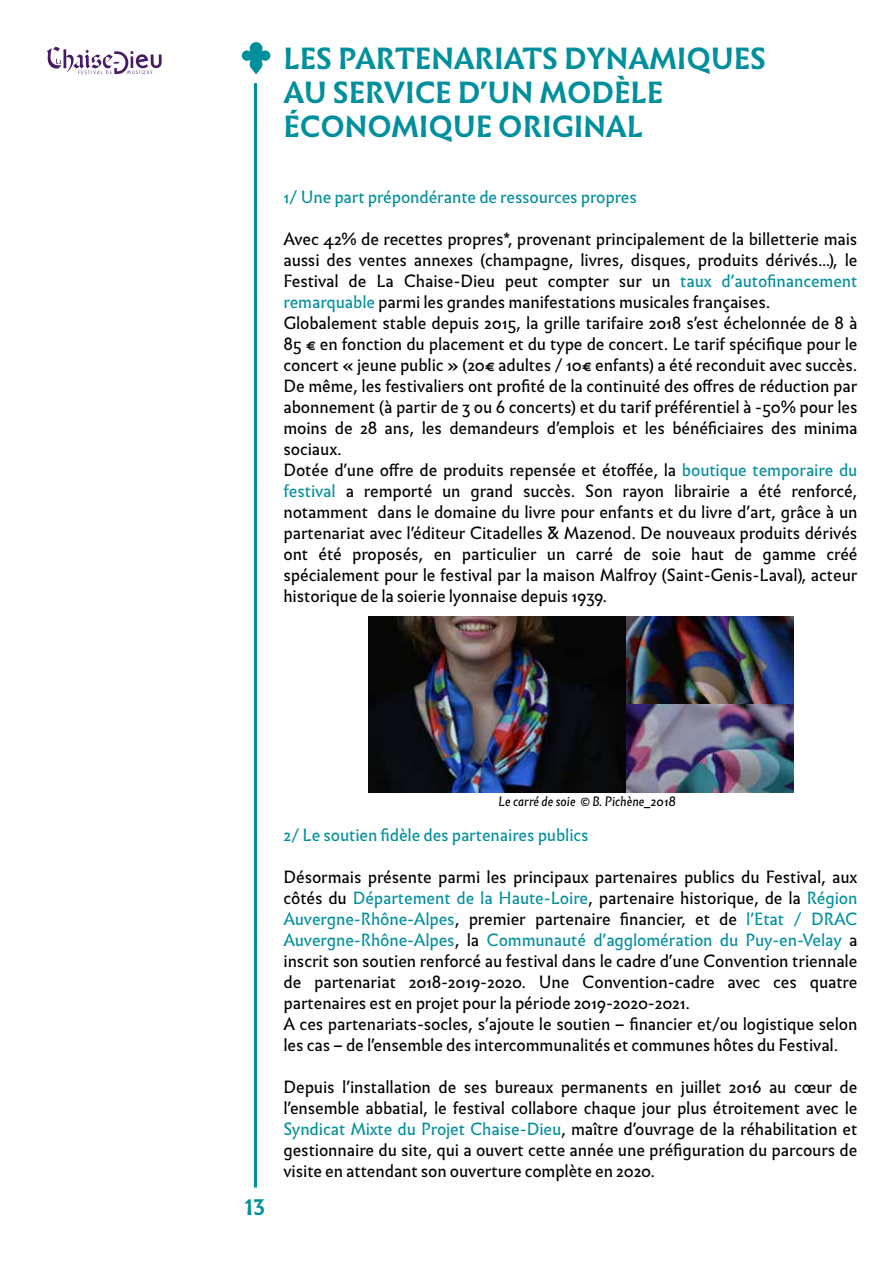
<style>
.page{position:relative;width:893px;height:1263px;background:#fff}
.page>*{position:absolute;margin:0;border:0;box-sizing:border-box;transform-origin:0 0}
.t1{font:700 28.5px/34.2px "Infini";letter-spacing:-.005em;color:#008f9d}
.t2{font:700 21px "Infini";color:#008f9d}
.t3{font:16.5px/21px "Infini";letter-spacing:-.01em;color:#000}
.t4{font:16.5px "Infini";letter-spacing:-.01em;color:#008f9d}
.t5{font:italic 12.75px "Infini";color:#000}
.s1{color:#008f9d}
</style>
<div class="page">
<svg style="left:47px;top:47px;width:115px;height:27px"></svg>
<hr style="left:254px;top:83px;width:3px;height:1104px;background:#008f9d">
<img style="left:368px;top:617px;width:426px;height:175px">
<svg style="left:242px;top:42px;width:28px;height:32px"></svg>
<h1 class="t1" style="left:283px;top:42px;width:484px">LES PARTENARIATS DYNAMIQUES<br>AU SERVICE D’UN MODÈLE<br>ÉCONOMIQUE ORIGINAL</h1>
<p class="t4" style="left:283px;top:185px;width:355px">1/ Une part prépondérante de ressources propres</p>
<p class="t3" style="left:283px;top:228px;width:576px">Avec 42% de recettes propres*, provenant principalement de la billetterie mais aussi des ventes annexes (champagne, livres, disques, produits dérivés…), le Festival de La Chaise-Dieu peut compter sur un <span class="s1">taux d’autofinancement remarquable</span> parmi les grandes manifestations musicales françaises.<br>Globalement stable depuis 2015, la grille tarifaire 2018 s’est échelonnée de 8 à 85 € en fonction du placement et du type de concert. Le tarif spécifique pour le concert « jeune public » (20€ adultes / 10€ enfants) a été reconduit avec succès.<br>De même, les festivaliers ont profité de la continuité des offres de réduction par abonnement (à partir de 3 ou 6 concerts) et du tarif préférentiel à -50% pour les moins de 28 ans, les demandeurs d’emplois et les bénéficiaires des minima sociaux.<br>Dotée d’une offre de produits repensée et étoffée, la <span class="s1">boutique temporaire du festival</span> a remporté un grand succès. Son rayon librairie a été renforcé, notamment dans le domaine du livre pour enfants et du livre d’art, grâce à un partenariat avec l’éditeur Citadelles &amp; Mazenod. De nouveaux produits dérivés ont été proposés, en particulier un carré de soie haut de gamme créé spécialement pour le festival par la maison Malfroy (Saint-Genis-Laval), acteur historique de la soierie lyonnaise depuis 1939.</p>
<p class="t2" style="left:245px;top:1191px;width:22px">13</p>
<p class="t5" style="left:498px;top:791px;width:179px">Le carré de soie © B. Pichène_2018</p>
<p class="t4" style="left:283px;top:822px;width:307px">2/ Le soutien fidèle des partenaires publics</p>
<p class="t3" style="left:283px;top:865px;width:576px">Désormais présente parmi les principaux partenaires publics du Festival, aux côtés du <span class="s1">Département de la Haute-Loire</span>, partenaire historique, de la <span class="s1">Région Auvergne-Rhône-Alpes</span>, premier partenaire financier, et de <span class="s1">l’Etat / DRAC Auvergne-Rhône-Alpes</span>, la <span class="s1">Communauté d’agglomération du Puy-en-Velay</span> a inscrit son soutien renforcé au festival dans le cadre d’une Convention triennale de partenariat 2018-2019-2020. Une Convention-cadre avec ces quatre partenaires est en projet pour la période 2019-2020-2021.<br>A ces partenariats-socles, s’ajoute le soutien – financier et/ou logistique selon les cas – de l’ensemble des intercommunalités et communes hôtes du Festival.</p>
<p class="t3" style="left:283px;top:1075px;width:576px;text-align:justify">Depuis l’installation de ses bureaux permanents en juillet 2016 au cœur de l’ensemble abbatial, le festival collabore chaque jour plus étroitement avec le <span class="s1">Syndicat Mixte du Projet Chaise-Dieu</span>, maître d’ouvrage de la réhabilitation et gestionnaire du site, qui a ouvert cette année une préfiguration du parcours de visite en attendant son ouverture complète en 2020.</p>
</div>
